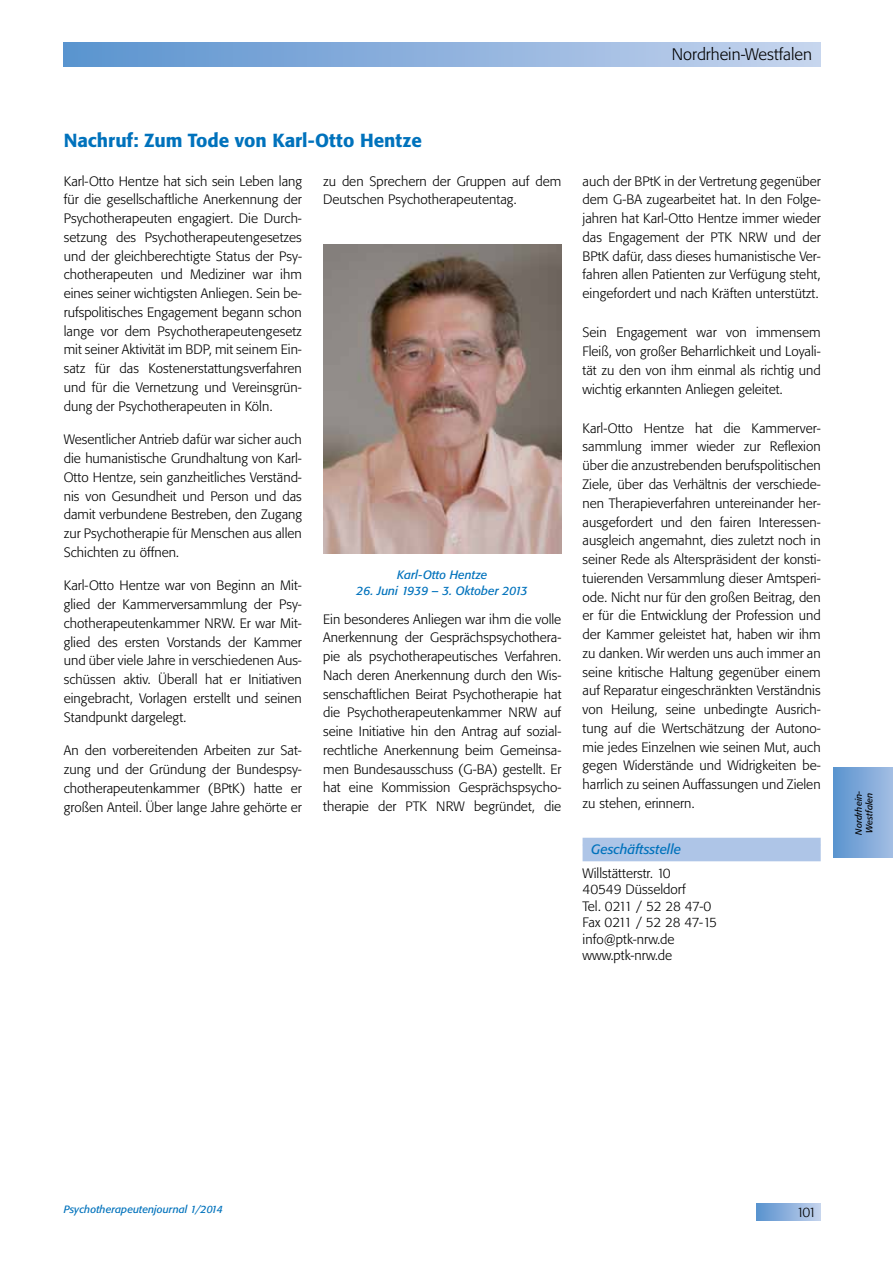
<style>
.page{position:relative;width:893px;height:1263px;background:#fff}
.page>*{position:absolute;margin:0;border:0;box-sizing:border-box;transform-origin:0 0}
.t1{font:500 18.75px "Tn T Form BSK";color:#0072bc}
.t2{font:300 16.5px "Tn T Form BSK";color:#000}
.t3{font:300 13.5px/18.8px "Tn T Form BSK";color:#000;text-align:justify}
.t4{font:italic 13.5px "Tn T Form BSK";color:#0072bc}
.t5{font:italic 12px "Tn T Form BSK";color:#0072bc}
.t6{font:italic 10.5px "Tn T Form BSK";color:#0072bc}
.t7{font:italic 9px/10.8px "Tn T Form BSK";color:#000}
</style>
<div class="page">
<div style="left:64px;top:43px;width:757px;height:24px;background:linear-gradient(to right,#5a92cf,#c6d4ee)"></div>
<div style="left:757px;top:1203px;width:64px;height:17px;background:linear-gradient(to right,#5a92ce,#c3d2ed)"></div>
<div style="left:833px;top:767px;width:60px;height:91px;background:linear-gradient(to right,#5a93cf,#a2bce3)"></div>
<img style="left:323px;top:244px;width:238px;height:309px">
<div style="left:583px;top:838px;width:238px;height:7px;background:#aec5e7"></div>
<div style="left:583px;top:845px;width:238px;height:16px;background:#aec5e7"></div>
<p class="t2" style="left:672px;top:44px;width:142px">Nordrhein-Westfalen</p>
<h1 class="t1" style="left:64px;top:129px;width:360px">Nachruf: Zum Tode von Karl-Otto Hentze</h1>
<p class="t3" style="left:64px;top:172px;width:240px">Karl-Otto Hentze hat sich sein Leben lang für die gesellschaftliche Anerkennung der Psychotherapeuten engagiert. Die Durch&shy;setzung des Psychotherapeutengesetzes und der gleichberechtigte Status der Psy&shy;chotherapeuten und Mediziner war ihm eines seiner wichtigsten Anliegen. Sein be&shy;rufspolitisches Engagement begann schon lange vor dem Psychotherapeutengesetz mit seiner Aktivität im BDP, mit seinem Ein&shy;satz für das Kostenerstattungsverfahren und für die Vernetzung und Vereinsgrün&shy;dung der Psychotherapeuten in Köln.</p>
<p class="t3" style="left:64px;top:430px;width:240px">Wesentlicher Antrieb dafür war sicher auch die humanistische Grundhaltung von Karl-Otto Hentze, sein ganzheitliches Verständ&shy;nis von Gesundheit und Person und das damit verbundene Bestreben, den Zugang zur Psychotherapie für Menschen aus allen Schichten zu öffnen.</p>
<p class="t3" style="left:64px;top:576px;width:240px">Karl-Otto Hentze war von Beginn an Mit&shy;glied der Kammerversammlung der Psy&shy;chotherapeutenkammer NRW. Er war Mit&shy;glied des ersten Vorstands der Kammer und über viele Jahre in verschiedenen Aus&shy;schüssen aktiv. Überall hat er Initiativen eingebracht, Vorlagen erstellt und seinen Standpunkt dargelegt.</p>
<p class="t3" style="left:64px;top:741px;width:240px">An den vorbereitenden Arbeiten zur Sat&shy;zung und der Gründung der Bundespsy&shy;chotherapeutenkammer (BPtK) hatte er großen Anteil. Über lange Jahre gehörte er</p>
<p class="t3" style="left:323px;top:172px;width:240px">zu den Sprechern der Gruppen auf dem<br>Deutschen Psychotherapeutentag.</p>
<p class="t5" style="left:397px;top:567px;width:92px">Karl-Otto Hentze</p>
<p class="t5" style="left:357px;top:584px;width:173px">26. Juni 1939 – 3. Oktober 2013</p>
<p class="t3" style="left:323px;top:609px;width:240px">Ein besonderes Anliegen war ihm die volle Anerkennung der Gesprächspsychothera&shy;pie als psychotherapeutisches Verfahren.<br>Nach deren Anerkennung durch den Wis&shy;senschaftlichen Beirat Psychotherapie hat die Psychotherapeutenkammer NRW auf seine Initiative hin den Antrag auf sozial&shy;rechtliche Anerkennung beim Gemeinsa&shy;men Bundesausschuss (G-BA) gestellt. Er hat eine Kommission Gesprächspsycho&shy;therapie der PTK NRW begründet, die</p>
<p class="t3" style="left:583px;top:172px;width:240px">auch der BPtK in der Vertretung gegenüber dem G-BA zugearbeitet hat. In den Folge&shy;jahren hat Karl-Otto Hentze immer wieder das Engagement der PTK NRW und der BPtK dafür, dass dieses humanistische Ver&shy;fahren allen Patienten zur Verfügung steht, eingefordert und nach Kräften unterstützt.</p>
<p class="t3" style="left:583px;top:323px;width:240px">Sein Engagement war von immensem Fleiß, von großer Beharrlichkeit und Loyali&shy;tät zu den von ihm einmal als richtig und wichtig erkannten Anliegen geleitet.</p>
<p class="t3" style="left:583px;top:419px;width:240px">Karl-Otto Hentze hat die Kammerver&shy;sammlung immer wieder zur Reflexion über die anzustrebenden berufspolitischen Ziele, über das Verhältnis der verschiede&shy;nen Therapieverfahren untereinander her&shy;ausgefordert und den fairen Interessen&shy;ausgleich angemahnt, dies zuletzt noch in seiner Rede als Alterspräsident der konsti&shy;tuierenden Versammlung dieser Amtsperi&shy;ode. Nicht nur für den großen Beitrag, den er für die Entwicklung der Profession und der Kammer geleistet hat, haben wir ihm zu danken. Wir werden uns auch immer an seine kritische Haltung gegenüber einem auf Reparatur eingeschränkten Verständnis von Heilung, seine unbedingte Ausrich&shy;tung auf die Wertschätzung der Autono&shy;mie jedes Einzelnen wie seinen Mut, auch gegen Widerstände und Widrigkeiten be&shy;harrlich zu seinen Auffassungen und Zielen zu stehen, erinnern.</p>
<p class="t4" style="left:591px;top:841px;width:91px">Geschäftsstelle</p>
<p class="t3" style="left:583px;top:865px;width:136px;line-height:16.5px;text-align:left">Willstätterstr. 10<br>40549 Düsseldorf<br>Tel. 0211 / 52 28 47-0<br>Fax 0211 / 52 28 47-15 info@ptk-nrw.de www.ptk-nrw.de</p>
<p class="t7" style="left:853px;top:835px;width:45px;rotate:-90deg">Nordrhein-<br>Westfalen</p>
<p class="t6" style="left:64px;top:1203px;width:161px">Psychotherapeutenjournal 1/2014</p>
<p class="t3" style="left:796px;top:1202px;width:21px">101</p>
</div>
